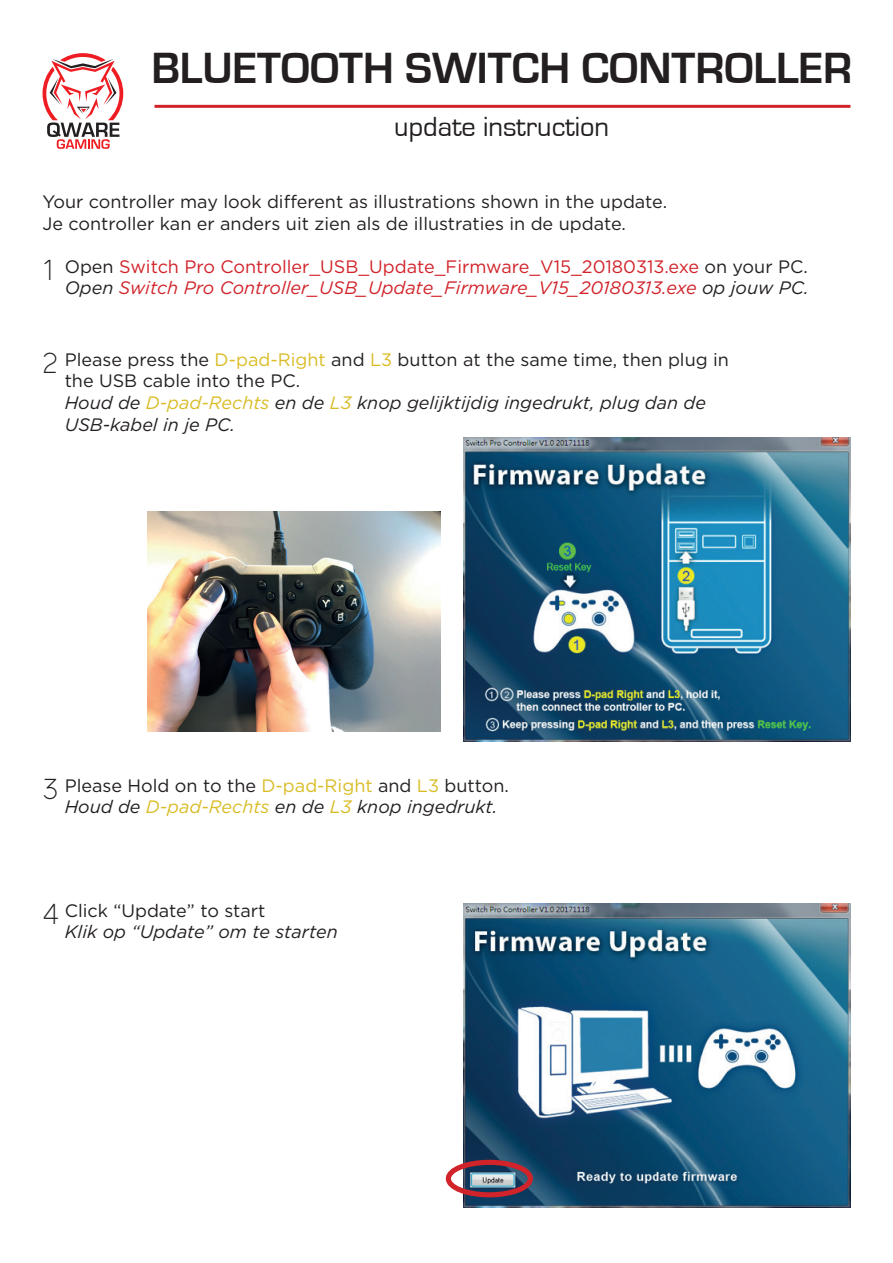
<style>
.page{position:relative;width:893px;height:1263px;background:#fff}
.page>*{position:absolute;margin:0;border:0;box-sizing:border-box;transform-origin:0 0}
.t1{font:700 45px "Eurostile";color:#231f20}
.t2{font:28.5px "Eurostile";color:#231f20}
.t3{font:18px/21.6px "Gotham";color:#231f20}
.t4{font:18px/21.6px "Gotham";color:#d1232a;text-align:right}
.t5{font:italic 18px/21.6px "Gotham";color:#231f20}
.s1{font-family:"Elliot Sans";font-weight:300;font-size:28.65px;color:#231f20}
.s2{color:#231f20}
.s3{font-style:italic;color:#231f20}
.s4{font-style:italic}
.s5{font-family:"Elliot Sans";font-weight:300;font-size:28.65px}
.s6{color:#d9bc25}
.s7{font-style:italic;color:#d9bc25}
.s8{font-family:"Elliot Sans";font-weight:300;font-style:normal;font-size:28.65px}
.s9{font-style:normal}
</style>
<div class="page">
<hr style="left:154px;top:105px;width:696px;height:3px;background:#d1232a">
<img style="left:463px;top:437px;width:387px;height:304px">
<img style="left:463px;top:904px;width:387px;height:304px">
<svg style="left:43px;top:53px;width:80px;height:96px"></svg>
<div style="left:446px;top:1160px;width:87px;height:37px;border:5px solid #d1232a;border-radius:50%"></div>
<img style="left:148px;top:511px;width:292px;height:220px">
<h1 class="t1" style="left:151px;top:44px;width:702px">BLUETOOTH SWITCH CONTROLLER</h1>
<h2 class="t2" style="left:394px;top:111px;width:217px">update instruction</h2>
<p class="t3" style="left:43px;top:190px;width:626px">Your controller may look different as illustrations shown in the update.<br>Je controller kan er anders uit zien als de illustraties in de update.</p>
<p class="t4" style="left:43px;top:255px;width:768px"><span class="s1">1</span> <span class="s2">Open</span> Switch Pro Controller_USB_Update_Firmware_V15_20180313.exe <span class="s2">on your PC.<br></span><span class="s3">Open</span> <span class="s4">Switch Pro Controller_USB_Update_Firmware_V15_20180313.exe</span> <span class="s3">op jouw PC.</span></p>
<p class="t3" style="left:65px;top:348px;width:666px;text-indent:-22px"><span class="s5">2</span> Please press the <span class="s6">D-pad-Right</span> and <span class="s6">L3</span> button at the same time, then plug in the USB cable into the PC.<br><span class="s4">Houd de</span> <span class="s7">D-pad-Rechts</span> <span class="s4">en de</span> <span class="s7">L3</span> <span class="s4">knop gelijktijdig ingedrukt, plug dan de USB-kabel in je PC.</span></p>
<p class="t3" style="left:43px;top:774px;width:468px;text-align:center"><span class="s5">3</span> Please Hold on to the <span class="s6">D-pad-Right</span> and <span class="s6">L3</span> button.<br><span class="s4">Houd de</span> <span class="s7">D-pad-Rechts</span> <span class="s4">en de</span> <span class="s7">L3</span> <span class="s4">knop ingedrukt.</span></p>
<p class="t5" style="left:65px;top:899px;width:275px;text-indent:-22px"><span class="s8">4</span> <span class="s9">Click “Update” to start<br></span>Klik op “Update” om te starten</p>
</div>
